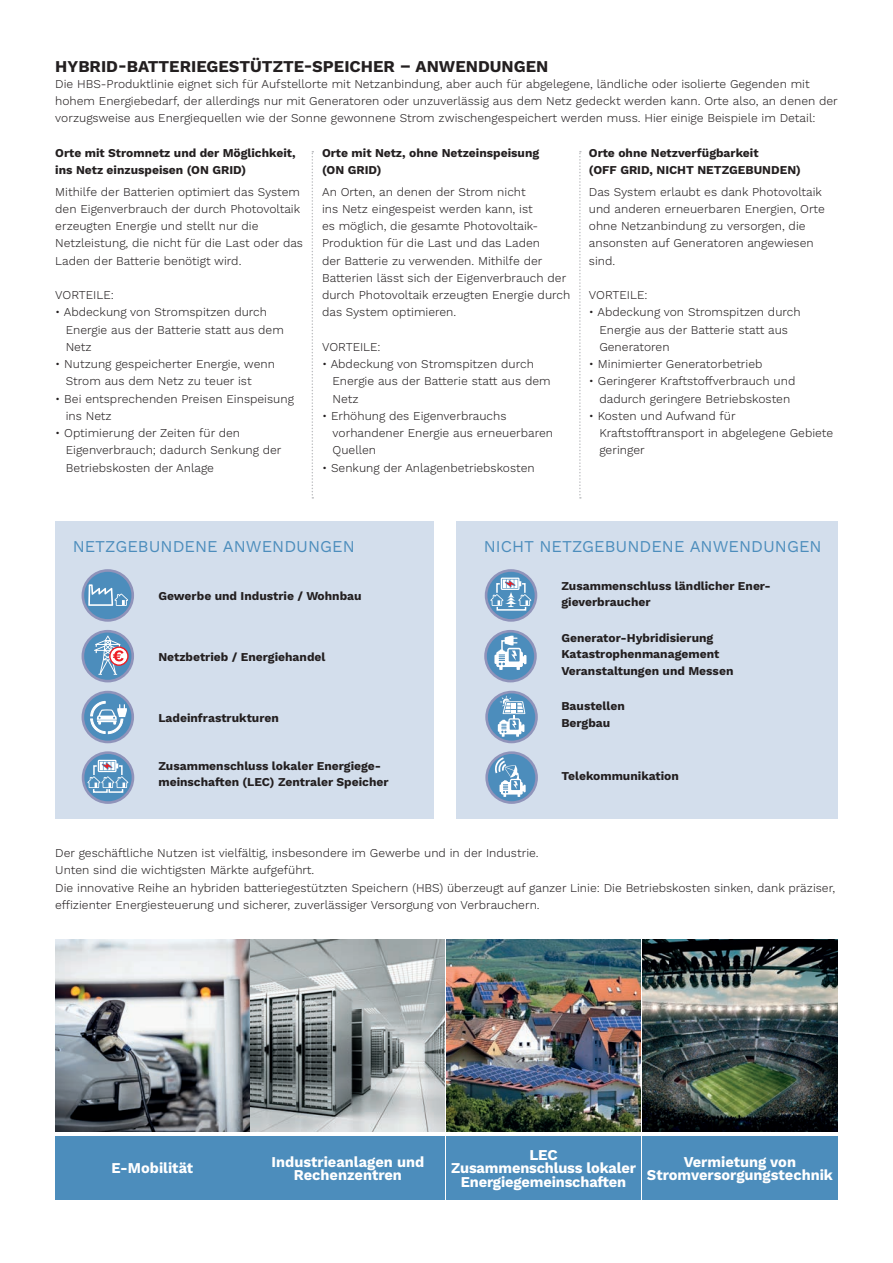
<style>
.page{position:relative;width:893px;height:1263px;background:#fff}
.page>*{position:absolute;margin:0;border:0;box-sizing:border-box;transform-origin:0 0}
.t1{font:16.5px "Work Sans";color:#4c8dbc}
.testo_bold{font:700 16.5px "Work Sans";color:#231f20}
.testo{font:700 15px/13.5px "Work Sans";color:#fff;text-align:center}
.testo_bold-2{font:300 12px/17.2px "Work Sans";color:#231f20}
.testo-2{font:300 12px/17.2px "Work Sans";color:#231f20}
.testo_bold-3{font:700 12px/17.2px "Work Sans";color:#231f20}
.testo-3{font:700 12px "Work Sans";color:#231f20}
</style>
<div class="page">
<img style="left:251px;top:940px;width:587px;height:191px">
<img style="left:55px;top:940px;width:194px;height:191px">
<div style="left:55px;top:1136px;width:194px;height:63px;background:#4c8dbc"></div>
<div style="left:251px;top:1136px;width:194px;height:63px;background:#4c8dbc"></div>
<div style="left:446px;top:1136px;width:195px;height:63px;background:#4c8dbc"></div>
<div style="left:642px;top:1136px;width:196px;height:63px;background:#4c8dbc"></div>
<div style="left:55px;top:521px;width:379px;height:298px;background:#d3deec"></div>
<div style="left:457px;top:521px;width:381px;height:298px;background:#d3deec"></div>
<svg style="left:82px;top:569px;width:52px;height:53px"></svg>
<div style="left:84px;top:572px;width:47px;height:47px;background:#4c8dbc;border-radius:50%"></div>
<svg style="left:88px;top:584px;width:40px;height:22px"></svg>
<div style="left:82px;top:630px;width:52px;height:52px;background:#9093ba;border-radius:50%"></div>
<div style="left:84px;top:632px;width:47px;height:48px;background:#4c8dbc;border-radius:50%"></div>
<svg style="left:110px;top:647px;width:18px;height:18px"></svg>
<div style="left:109px;top:646px;width:20px;height:20px;border:1px solid #ee1d23;border-radius:50%"></div>
<svg style="left:94px;top:636px;width:30px;height:39px"></svg>
<div style="left:82px;top:691px;width:52px;height:52px;background:#9093ba;border-radius:50%"></div>
<div style="left:84px;top:693px;width:47px;height:48px;background:#4c8dbc;border-radius:50%"></div>
<svg style="left:90px;top:700px;width:37px;height:34px"></svg>
<svg style="left:82px;top:751px;width:52px;height:53px"></svg>
<div style="left:84px;top:754px;width:48px;height:47px;background:#4c8dbc;border-radius:50%"></div>
<svg style="left:87px;top:760px;width:41px;height:28px"></svg>
<div style="left:93px;top:788px;width:15px;height:5px;border:2px solid #fff"></div>
<div style="left:108px;top:788px;width:15px;height:5px;border:2px solid #fff"></div>
<div style="left:485px;top:569px;width:52px;height:53px;background:#9093ba;border-radius:50%"></div>
<div style="left:487px;top:572px;width:48px;height:47px;background:#4c8dbc;border-radius:50%"></div>
<div style="left:496px;top:606px;width:30px;height:5px;border:2px solid #fff"></div>
<svg style="left:490px;top:578px;width:41px;height:29px"></svg>
<svg style="left:484px;top:630px;width:53px;height:52px"></svg>
<div style="left:487px;top:632px;width:47px;height:48px;background:#4c8dbc;border-radius:50%"></div>
<svg style="left:494px;top:636px;width:32px;height:34px"></svg>
<svg style="left:485px;top:691px;width:53px;height:52px"></svg>
<div style="left:488px;top:693px;width:47px;height:48px;background:#4c8dbc;border-radius:50%"></div>
<svg style="left:498px;top:695px;width:27px;height:42px"></svg>
<svg style="left:485px;top:751px;width:53px;height:53px"></svg>
<div style="left:488px;top:754px;width:47px;height:47px;background:#4c8dbc;border-radius:50%"></div>
<svg style="left:495px;top:757px;width:31px;height:40px"></svg>
<svg style="left:312px;top:151px;width:1px;height:348px"></svg>
<svg style="left:579px;top:151px;width:2px;height:348px"></svg>
<p class="testo_bold" style="left:55px;top:57px;width:495px">HYBRID-BATTERIEGESTÜTZTE-SPEICHER – ANWENDUNGEN</p>
<p class="testo_bold-2" style="left:55px;top:76px;width:784px">Die HBS-Produktlinie eignet sich für Aufstellorte mit Netzanbindung, aber auch für abgelegene, ländliche oder isolierte Gegenden mit hohem Energiebedarf, der allerdings nur mit Generatoren oder unzuverlässig aus dem Netz gedeckt werden kann. Orte also, an denen der vorzugsweise aus Energiequellen wie der Sonne gewonnene Strom zwischengespeichert werden muss. Hier einige Beispiele im Detail:</p>
<p class="testo_bold-3" style="left:55px;top:145px;width:242px">Orte mit Stromnetz und der Möglichkeit, ins Netz einzuspeisen (ON GRID)</p>
<p class="testo_bold-2" style="left:55px;top:183px;width:249px">Mithilfe der Batterien optimiert das System den Eigenverbrauch der durch Photovoltaik erzeugten Energie und stellt nur die Netzleistung, die nicht für die Last oder das Laden der Batterie benötigt wird.</p>
<p class="testo_bold-2" style="left:55px;top:287px;width:60px">VORTEILE:</p>
<p class="testo-2" style="left:66px;top:304px;width:220px;text-indent:-10px">• Abdeckung von Stromspitzen durch<br>Energie aus der Batterie statt aus dem<br>Netz</p>
<p class="testo-2" style="left:66px;top:356px;width:211px;text-indent:-10px">• Nutzung gespeicherter Energie, wenn<br>Strom aus dem Netz zu teuer ist</p>
<p class="testo-2" style="left:66px;top:390px;width:230px;text-indent:-10px">• Bei entsprechenden Preisen Einspeisung ins Netz</p>
<p class="testo-2" style="left:66px;top:425px;width:217px;text-indent:-10px">• Optimierung der Zeiten für den<br>Eigenverbrauch; dadurch Senkung der<br>Betriebskosten der Anlage</p>
<p class="testo-3" style="left:589px;top:146px;width:171px">Orte ohne Netzverfügbarkeit</p>
<p class="testo-3" style="left:589px;top:163px;width:213px">(OFF GRID, NICHT NETZGEBUNDEN)</p>
<p class="testo-2" style="left:589px;top:183px;width:237px">Das System erlaubt es dank Photovoltaik und anderen erneuerbaren Energien, Orte ohne Netzanbindung zu versorgen, die ansonsten auf Generatoren angewiesen sind.</p>
<p class="testo-2" style="left:589px;top:287px;width:60px">VORTEILE:</p>
<p class="testo-2" style="left:599px;top:304px;width:203px;text-indent:-10px">• Abdeckung von Stromspitzen durch<br>Energie aus der Batterie statt aus<br>Generatoren</p>
<p class="testo-2" style="left:589px;top:356px;width:175px">• Minimierter Generatorbetrieb</p>
<p class="testo-2" style="left:589px;top:373px;width:208px;text-align:center">• Geringerer Kraftstoffverbrauch und dadurch geringere Betriebskosten</p>
<p class="testo-2" style="left:599px;top:408px;width:235px;text-indent:-10px">• Kosten und Aufwand für<br>Kraftstofftransport in abgelegene Gebiete geringer</p>
<p class="testo_bold-3" style="left:322px;top:145px;width:219px">Orte mit Netz, ohne Netzeinspeisung (ON GRID)</p>
<p class="testo_bold-2" style="left:322px;top:183px;width:250px">An Orten, an denen der Strom nicht<br>ins Netz eingespeist werden kann, ist<br>es möglich, die gesamte Photovoltaik-Produktion für die Last und das Laden<br>der Batterie zu verwenden. Mithilfe der Batterien lässt sich der Eigenverbrauch der durch Photovoltaik erzeugten Energie durch das System optimieren.</p>
<p class="testo_bold-2" style="left:322px;top:339px;width:60px">VORTEILE:</p>
<p class="testo-2" style="left:333px;top:356px;width:220px;text-indent:-10px">• Abdeckung von Stromspitzen durch<br>Energie aus der Batterie statt aus dem<br>Netz</p>
<p class="testo-2" style="left:333px;top:408px;width:222px;text-indent:-10px">• Erhöhung des Eigenverbrauchs vorhandener Energie aus erneuerbaren<br>Quellen</p>
<p class="testo-2" style="left:322px;top:459px;width:214px">• Senkung der Anlagenbetriebskosten</p>
<p class="t1" style="left:73px;top:537px;width:284px">NETZGEBUNDENE ANWENDUNGEN</p>
<p class="t1" style="left:484px;top:537px;width:339px">NICHT NETZGEBUNDENE ANWENDUNGEN</p>
<p class="testo_bold-3" style="left:158px;top:588px;width:205px">Gewerbe und Industrie / Wohnbau</p>
<p class="testo_bold-3" style="left:561px;top:578px;width:211px;line-height:16.5px">Zusammenschluss ländlicher Ener&shy;gieverbraucher</p>
<p class="testo_bold-3" style="left:561px;top:630px;width:154px">Generator-Hybridisierung</p>
<p class="testo_bold-3" style="left:561px;top:646px;width:160px">Katastrophenmanagement</p>
<p class="testo_bold-3" style="left:561px;top:663px;width:174px">Veranstaltungen und Messen</p>
<p class="testo_bold-3" style="left:561px;top:698px;width:65px">Baustellen</p>
<p class="testo_bold-3" style="left:561px;top:715px;width:50px">Bergbau</p>
<p class="testo_bold-3" style="left:158px;top:649px;width:169px">Netzbetrieb / Energiehandel</p>
<p class="testo_bold-3" style="left:158px;top:709px;width:122px">Ladeinfrastrukturen</p>
<p class="testo_bold-3" style="left:158px;top:758px;width:232px;line-height:16.5px">Zusammenschluss lokaler Energiege&shy;meinschaften (LEC) Zentraler Speicher</p>
<p class="testo_bold-3" style="left:561px;top:768px;width:119px">Telekommunikation</p>
<p class="testo_bold-2" style="left:55px;top:845px;width:485px">Der geschäftliche Nutzen ist vielfältig, insbesondere im Gewerbe und in der Industrie.</p>
<p class="testo_bold-2" style="left:55px;top:862px;width:261px">Unten sind die wichtigsten Märkte aufgeführt.</p>
<p class="testo_bold-2" style="left:55px;top:879px;width:781px">Die innovative Reihe an hybriden batteriegestützten Speichern (HBS) überzeugt auf ganzer Linie: Die Betriebskosten sinken, dank präziser, effizienter Energiesteuerung und sicherer, zuverlässiger Versorgung von Verbrauchern.</p>
<p class="testo" style="left:111px;top:1162px;width:83px">E-Mobilität</p>
<p class="testo" style="left:272px;top:1155px;width:154px">Industrieanlagen und<br>Rechenzentren</p>
<p class="testo" style="left:529px;top:1149px;width:30px">LEC</p>
<p class="testo" style="left:451px;top:1162px;width:186px">Zusammenschluss lokaler<br>Energiegemeinschaften</p>
<p class="testo" style="left:647px;top:1155px;width:188px">Vermietung von<br>Stromversorgungstechnik</p>
</div>
